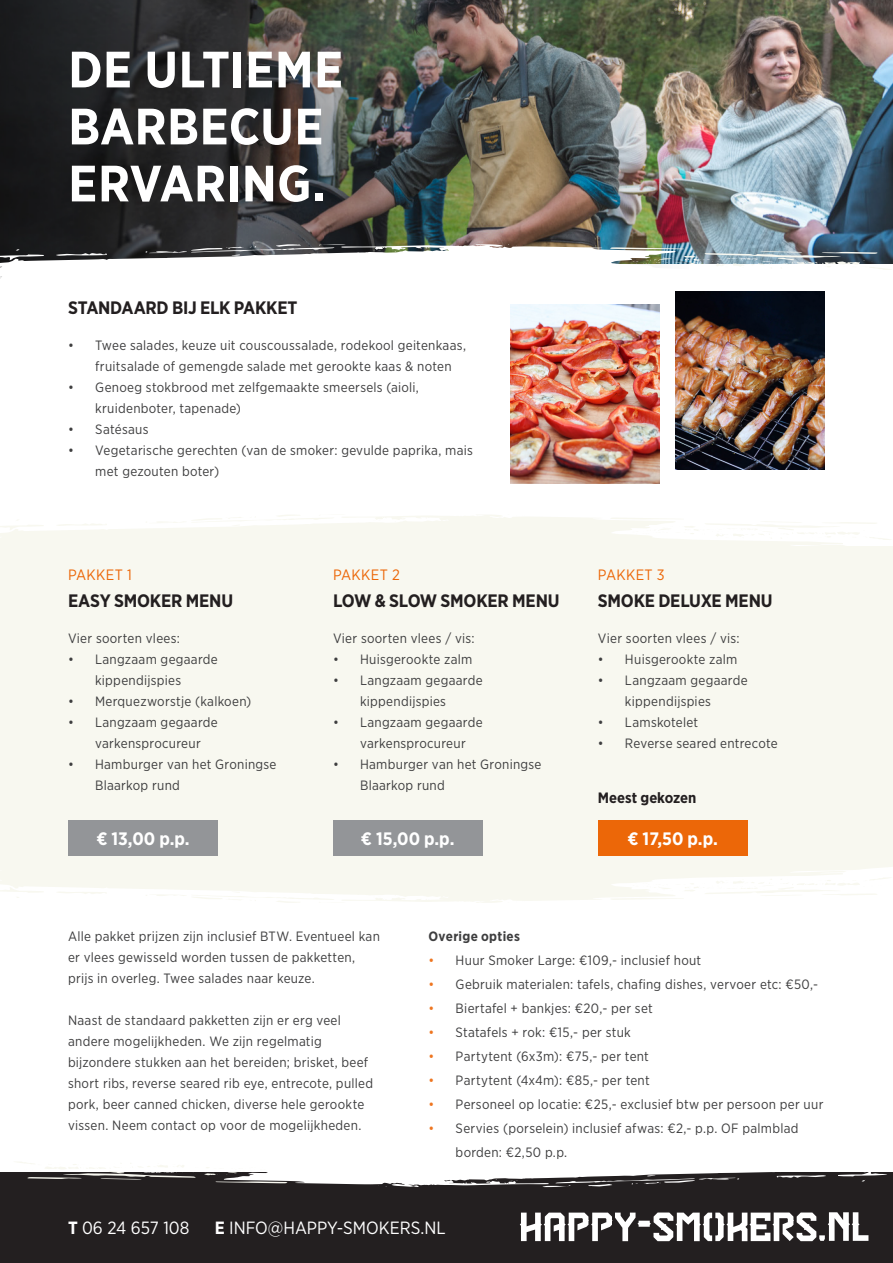
<style>
.page{position:relative;width:893px;height:1263px;background:#fff}
.page>*{position:absolute;margin:0;border:0;box-sizing:border-box;transform-origin:0 0}
.t1{font:700 51px "Gotham Narrow";letter-spacing:.005em;color:#fff}
.t2{font:700 18px "Gotham Narrow";letter-spacing:-.015em;color:#231f20}
.t3{font:700 18px "Gotham Narrow";color:#fff}
.t4{font:17.7px "Gotham Narrow";color:#fff}
.t5{font:15px "Gotham Narrow";letter-spacing:.025em;color:#ec6708}
.t6{font:700 15px "Gotham Narrow";color:#231f20}
.t7{font:13.5px/21px "Gotham Narrow";letter-spacing:.02em;color:#3e3e3f}
.Alineastijl_1{font:700 13.5px "Gotham Narrow";letter-spacing:.02em;color:#3e3e3f}
.s1{color:#ee7621}
.s2{font-weight:700}
</style>
<div class="page">
<img style="left:689px;top:0;width:204px;height:263px">
<img style="left:0;top:0;width:689px;height:279px">
<img style="left:610px;top:247px;width:282px;height:23px">
<svg style="left:516px;top:245px;width:10px;height:2px"></svg>
<svg style="left:56px;top:253px;width:51px;height:3px"></svg>
<svg style="left:145px;top:244px;width:341px;height:12px"></svg>
<svg style="left:0;top:249px;width:44px;height:12px"></svg>
<svg style="left:610px;top:877px;width:277px;height:23px"></svg>
<svg style="left:0;top:864px;width:449px;height:39px"></svg>
<div style="left:0;top:1172px;width:893px;height:91px;background:#231f20"></div>
<svg style="left:486px;top:1179px;width:11px;height:4px"></svg>
<svg style="left:18px;top:1162px;width:414px;height:25px"></svg>
<svg style="left:507px;top:1180px;width:11px;height:3px"></svg>
<svg style="left:777px;top:1175px;width:49px;height:3px"></svg>
<svg style="left:542px;top:1175px;width:197px;height:12px"></svg>
<svg style="left:838px;top:1172px;width:49px;height:9px"></svg>
<div style="left:0;top:546px;width:893px;height:318px;background:#f8f8f0"></div>
<svg style="left:610px;top:518px;width:281px;height:22px"></svg>
<svg style="left:58px;top:524px;width:49px;height:2px"></svg>
<svg style="left:157px;top:515px;width:329px;height:11px"></svg>
<svg style="left:0;top:525px;width:44px;height:6px"></svg>
<div style="left:68px;top:820px;width:150px;height:35px;background:#939598"></div>
<div style="left:333px;top:820px;width:149px;height:35px;background:#939598"></div>
<div style="left:598px;top:820px;width:149px;height:36px;background:#ec6708"></div>
<img style="left:510px;top:305px;width:150px;height:179px">
<img style="left:675px;top:291px;width:150px;height:179px">
<svg style="left:520px;top:1212px;width:348px;height:29px"></svg>
<p class="t1" style="left:68px;top:37px;width:276px">DE ULTIEME</p>
<p class="t1" style="left:68px;top:94px;width:257px">BARBECUE</p>
<p class="t1" style="left:68px;top:151px;width:259px">ERVARING.</p>
<p class="t2" style="left:68px;top:296px;width:230px">STANDAARD BIJ ELK PAKKET</p>
<p class="t7" style="left:95px;top:334px;width:372px;text-indent:-27px">• Twee salades, keuze uit couscoussalade, rodekool geitenkaas, fruitsalade of gemengde salade met gerookte kaas &amp; noten</p>
<p class="t7" style="left:95px;top:376px;width:325px;text-indent:-27px">• Genoeg stokbrood met zelfgemaakte smeersels (aioli, kruidenboter, tapenade)</p>
<p class="t7" style="left:68px;top:418px;width:82px">• Satésaus</p>
<p class="t7" style="left:95px;top:439px;width:379px;text-indent:-27px">• Vegetarische gerechten (van de smoker: gevulde paprika, mais met gezouten boter)</p>
<p class="t5" style="left:68px;top:565px;width:65px">PAKKET 1</p>
<p class="t2" style="left:68px;top:589px;width:167px">EASY SMOKER MENU</p>
<p class="t7" style="left:68px;top:627px;width:113px">Vier soorten vlees:</p>
<p class="t7" style="left:95px;top:648px;width:124px;text-indent:-27px">• Langzaam gegaarde kippendijspies</p>
<p class="t7" style="left:68px;top:690px;width:185px">• Merquezworstje (kalkoen)</p>
<p class="t7" style="left:95px;top:711px;width:124px;text-indent:-27px">• Langzaam gegaarde varkensprocureur</p>
<p class="t7" style="left:95px;top:753px;width:183px;text-indent:-27px">• Hamburger van het Groningse<br>Blaarkop rund</p>
<p class="t5" style="left:333px;top:565px;width:68px">PAKKET 2</p>
<p class="t2" style="left:333px;top:589px;width:228px">LOW &amp; SLOW SMOKER MENU</p>
<p class="t7" style="left:333px;top:627px;width:143px">Vier soorten vlees / vis:</p>
<p class="t7" style="left:333px;top:648px;width:141px">• Huisgerookte zalm</p>
<p class="t7" style="left:360px;top:669px;width:124px;text-indent:-27px">• Langzaam gegaarde kippendijspies</p>
<p class="t7" style="left:360px;top:711px;width:124px;text-indent:-27px">• Langzaam gegaarde varkensprocureur</p>
<p class="t7" style="left:360px;top:753px;width:183px;text-indent:-27px">• Hamburger van het Groningse<br>Blaarkop rund</p>
<p class="t5" style="left:598px;top:565px;width:68px">PAKKET 3</p>
<p class="t2" style="left:598px;top:589px;width:176px">SMOKE DELUXE MENU</p>
<p class="t7" style="left:598px;top:627px;width:143px">Vier soorten vlees / vis:</p>
<p class="t7" style="left:598px;top:648px;width:141px">• Huisgerookte zalm</p>
<p class="t7" style="left:625px;top:669px;width:124px;text-indent:-27px">• Langzaam gegaarde kippendijspies</p>
<p class="t7" style="left:598px;top:711px;width:102px">• Lamskotelet</p>
<p class="t7" style="left:598px;top:732px;width:181px">• Reverse seared entrecote</p>
<p class="t6" style="left:598px;top:788px;width:100px">Meest gekozen</p>
<p class="t3" style="left:96px;top:827px;width:95px">€ 13,00 p.p.</p>
<p class="t3" style="left:361px;top:827px;width:95px">€ 15,00 p.p.</p>
<p class="t3" style="left:627px;top:827px;width:92px">€ 17,50 p.p.</p>
<p class="t7" style="left:68px;top:926px;width:313px">Alle pakket prijzen zijn inclusief BTW. Eventueel kan er vlees gewisseld worden tussen de pakketten, prijs in overleg. Twee salades naar keuze.</p>
<p class="t7" style="left:68px;top:1010px;width:307px">Naast de standaard pakketten zijn er erg veel andere mogelijkheden. We zijn regelmatig bijzondere stukken aan het bereiden; brisket, beef short ribs, reverse seared rib eye, entrecote, pulled pork, beer canned chicken, diverse hele gerookte vissen. Neem contact op voor de mogelijkheden.</p>
<p class="Alineastijl_1" style="left:429px;top:928px;width:93px">Overige opties</p>
<p class="t7" style="left:429px;top:950px;width:274px"><span class="s1">•</span> Huur Smoker Large: €109,- inclusief hout</p>
<p class="t7" style="left:429px;top:974px;width:391px"><span class="s1">•</span> Gebruik materialen: tafels, chafing dishes, vervoer etc: €50,-</p>
<p class="t7" style="left:429px;top:998px;width:226px"><span class="s1">•</span> Biertafel + bankjes: €20,- per set</p>
<p class="t7" style="left:429px;top:1022px;width:204px"><span class="s1">•</span> Statafels + rok: €15,- per stuk</p>
<p class="t7" style="left:429px;top:1046px;width:222px"><span class="s1">•</span> Partytent (6x3m): €75,- per tent</p>
<p class="t7" style="left:429px;top:1070px;width:223px"><span class="s1">•</span> Partytent (4x4m): €85,- per tent</p>
<p class="t7" style="left:429px;top:1094px;width:396px"><span class="s1">•</span> Personeel op locatie: €25,- exclusief btw per persoon per uur</p>
<p class="t7" style="left:456px;top:1116px;width:344px;line-height:24px;text-indent:-27px"><span class="s1">•</span> Servies (porselein) inclusief afwas: €2,- p.p. OF palmblad borden: €2,50 p.p.</p>
<p class="t4" style="left:68px;top:1216px;width:123px"><span class="s2">T</span> 06 24 657 108</p>
<p class="t4" style="left:215px;top:1216px;width:232px"><span class="s2">E</span> INFO@HAPPY-SMOKERS.NL</p>
</div>
